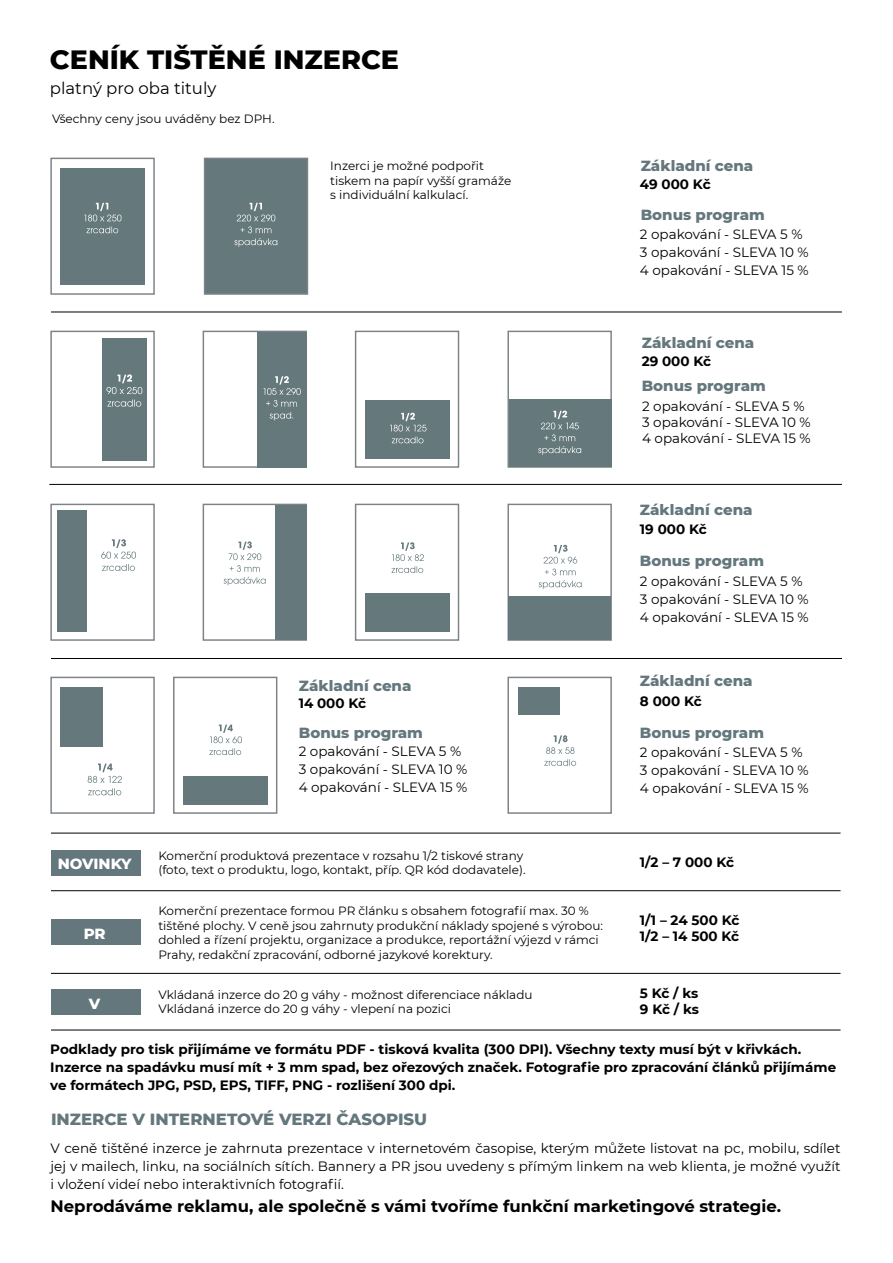
<style>
.page{position:relative;width:893px;height:1263px;background:#fff}
.page>*{position:absolute;margin:0;border:0;box-sizing:border-box;transform-origin:0 0}
.t1{font:800 27px "Montserrat";color:#000}
.t2{font:700 16.5px "Montserrat";color:#000}
.t3{font:800 16.5px "Montserrat";color:#64777d}
.t4{font:16.5px "Montserrat";color:#000}
.t5{font:800 15px "Montserrat";color:#64777d}
.t6{font:800 15px "Montserrat";letter-spacing:-.01em;color:#fff}
.t7{font:13.5px/18px "Montserrat";color:#000}
.t8{font:700 13.5px/16.2px "Montserrat";color:#000}
.t9{font:12px/14.4px "Montserrat";color:#000}
</style>
<div class="page">
<div style="left:50px;top:677px;width:105px;height:137px;border:1px solid #7d8287"></div>
<div style="left:173px;top:677px;width:104px;height:137px;border:1px solid #7d8287"></div>
<div style="left:507px;top:677px;width:105px;height:137px;border:1px solid #7d8287"></div>
<div style="left:507px;top:331px;width:105px;height:137px;border:1px solid #7d8287"></div>
<div style="left:507px;top:504px;width:105px;height:137px;border:1px solid #7d8287"></div>
<div style="left:355px;top:331px;width:104px;height:137px;border:1px solid #7d8287"></div>
<div style="left:355px;top:504px;width:104px;height:137px;border:1px solid #7d8287"></div>
<div style="left:203px;top:331px;width:104px;height:137px;border:1px solid #7d8287"></div>
<div style="left:203px;top:504px;width:104px;height:137px;border:1px solid #7d8287"></div>
<div style="left:50px;top:331px;width:105px;height:137px;border:1px solid #7d8287"></div>
<div style="left:50px;top:504px;width:105px;height:137px;border:1px solid #7d8287"></div>
<div style="left:50px;top:158px;width:105px;height:137px;border:1px solid #7d8287"></div>
<div style="left:60px;top:168px;width:85px;height:117px;background:#65787c"></div>
<svg style="left:84px;top:203px;width:37px;height:18px"></svg>
<svg style="left:86px;top:227px;width:32px;height:6px"></svg>
<div style="left:205px;top:158px;width:102px;height:136px;background:#65787c"></div>
<svg style="left:234px;top:203px;width:43px;height:44px"></svg>
<div style="left:204px;top:158px;width:104px;height:137px;border:1px solid #7d8287"></div>
<div style="left:102px;top:338px;width:45px;height:122px;background:#65787c"></div>
<svg style="left:106px;top:374px;width:36px;height:20px"></svg>
<svg style="left:107px;top:400px;width:34px;height:7px"></svg>
<div style="left:257px;top:332px;width:49px;height:135px;background:#65787c"></div>
<svg style="left:264px;top:376px;width:37px;height:44px"></svg>
<div style="left:366px;top:400px;width:84px;height:59px;background:#65787c"></div>
<svg style="left:390px;top:413px;width:37px;height:18px"></svg>
<svg style="left:392px;top:437px;width:32px;height:6px"></svg>
<div style="left:509px;top:399px;width:103px;height:68px;background:#65787c"></div>
<svg style="left:538px;top:411px;width:43px;height:44px"></svg>
<div style="left:58px;top:511px;width:29px;height:121px;background:#65787c"></div>
<svg style="left:101px;top:539px;width:35px;height:32px"></svg>
<div style="left:275px;top:505px;width:31px;height:135px;background:#65787c"></div>
<svg style="left:224px;top:541px;width:42px;height:44px"></svg>
<div style="left:366px;top:593px;width:84px;height:39px;background:#65787c"></div>
<svg style="left:392px;top:542px;width:32px;height:31px"></svg>
<div style="left:509px;top:596px;width:102px;height:44px;background:#65787c"></div>
<svg style="left:539px;top:545px;width:43px;height:44px"></svg>
<div style="left:60px;top:687px;width:43px;height:59px;background:#65787c"></div>
<svg style="left:88px;top:763px;width:34px;height:32px"></svg>
<div style="left:183px;top:777px;width:84px;height:28px;background:#65787c"></div>
<svg style="left:209px;top:725px;width:33px;height:30px"></svg>
<div style="left:518px;top:687px;width:41px;height:27px;background:#65787c"></div>
<svg style="left:544px;top:735px;width:32px;height:31px"></svg>
<hr style="left:51px;top:312px;width:791px;height:1px;background:#000">
<hr style="left:51px;top:658px;width:791px;height:1px;background:#000">
<hr style="left:51px;top:833px;width:789px;height:1px;background:#000">
<hr style="left:51px;top:890px;width:789px;height:1px;background:#000">
<hr style="left:51px;top:973px;width:789px;height:1px;background:#000">
<hr style="left:51px;top:1030px;width:789px;height:1px;background:#000">
<hr style="left:49px;top:484px;width:793px;height:1px;background:#000">
<div style="left:51px;top:850px;width:89px;height:26px;background:#64777d"></div>
<div style="left:51px;top:919px;width:89px;height:26px;background:#64777d"></div>
<div style="left:51px;top:989px;width:89px;height:26px;background:#64777d"></div>
<h1 class="t1" style="left:50px;top:40px;width:351px">CENÍK TIŠTĚNÉ INZERCE</h1>
<h2 class="t4" style="left:50px;top:76px;width:168px">platný pro oba tituly</h2>
<p class="t9" style="left:52px;top:111px;width:224px">Všechny ceny jsou uváděny bez DPH.</p>
<p class="t9" style="left:330px;top:158px;width:182px">Inzerci je možné podpořit tiskem na papír vyšší gramáže s individuální kalkulací.</p>
<p class="t5" style="left:641px;top:154px;width:114px">Základní cena</p>
<p class="t8" style="left:640px;top:175px;width:72px">49 000 Kč</p>
<p class="t5" style="left:641px;top:204px;width:126px">Bonus program</p>
<p class="t7" style="left:640px;top:225px;width:170px">2 opakování - SLEVA 5 %<br>3 opakování - SLEVA 10 %<br>4 opakování - SLEVA 15 %</p>
<p class="t5" style="left:642px;top:332px;width:114px">Základní cena</p>
<p class="t8" style="left:642px;top:352px;width:71px">29 000 Kč</p>
<p class="t5" style="left:642px;top:375px;width:126px">Bonus program</p>
<p class="t7" style="left:642px;top:397px;width:170px;line-height:16.2px">2 opakování - SLEVA 5 %<br>3 opakování - SLEVA 10 %<br>4 opakování - SLEVA 15 %</p>
<p class="t5" style="left:640px;top:499px;width:114px">Základní cena</p>
<p class="t8" style="left:640px;top:521px;width:68px">19 000 Kč</p>
<p class="t5" style="left:640px;top:550px;width:126px">Bonus program</p>
<p class="t7" style="left:640px;top:571px;width:170px">2 opakování - SLEVA 5 %<br>3 opakování - SLEVA 10 %<br>4 opakování - SLEVA 15 %</p>
<p class="t5" style="left:299px;top:675px;width:114px">Základní cena</p>
<p class="t5" style="left:640px;top:670px;width:114px">Základní cena</p>
<p class="t8" style="left:299px;top:695px;width:69px">14 000 Kč</p>
<p class="t8" style="left:640px;top:692px;width:63px">8 000 Kč</p>
<p class="t5" style="left:299px;top:721px;width:126px">Bonus program</p>
<p class="t5" style="left:640px;top:721px;width:126px">Bonus program</p>
<p class="t7" style="left:299px;top:742px;width:170px">2 opakování - SLEVA 5 %<br>3 opakování - SLEVA 10 %<br>4 opakování - SLEVA 15 %</p>
<p class="t7" style="left:640px;top:743px;width:170px">2 opakování - SLEVA 5 %<br>3 opakování - SLEVA 10 %<br>4 opakování - SLEVA 15 %</p>
<p class="t6" style="left:58px;top:853px;width:75px">NOVINKY</p>
<p class="t6" style="left:84px;top:922px;width:24px">PR</p>
<p class="t6" style="left:89px;top:992px;width:13px">V</p>
<p class="t9" style="left:158px;top:848px;width:369px">Komerční produktová prezentace v rozsahu 1/2 tiskové strany (foto, text o produktu, logo, kontakt, příp. QR kód dodavatele).</p>
<p class="t9" style="left:158px;top:903px;width:446px">Komerční prezentace formou PR článku s obsahem fotografií max. 30 % tištěné plochy. V ceně jsou zahrnuty produkční náklady spojené s výrobou: dohled a řízení projektu, organizace a produkce, reportážní výjezd v rámci Prahy, redakční zpracování, odborné jazykové korektury.</p>
<p class="t9" style="left:158px;top:987px;width:376px">Vkládaná inzerce do 20 g váhy - možnost diferenciace nákladu<br>Vkládaná inzerce do 20 g váhy - vlepení na pozici</p>
<p class="t8" style="left:640px;top:854px;width:96px">1/2 – 7 000 Kč</p>
<p class="t8" style="left:640px;top:911px;width:101px">1/1 – 24 500 Kč<br>1/2 – 14 500 Kč</p>
<p class="t8" style="left:640px;top:984px;width:60px">5 Kč / ks<br>9 Kč / ks</p>
<p class="t8" style="left:50px;top:1040px;width:787px;line-height:18px">Podklady pro tisk přijímáme ve formátu PDF - tisková kvalita (300 DPI). Všechny texty musí být v křivkách.<br>Inzerce na spadávku musí mít + 3 mm spad, bez ořezových značek. Fotografie pro zpracování článků přijímáme ve formátech JPG, PSD, EPS, TIFF, PNG - rozlišení 300 dpi.</p>
<h2 class="t3" style="left:51px;top:1107px;width:378px">INZERCE V INTERNETOVÉ VERZI ČASOPISU</h2>
<p class="t7" style="left:51px;top:1139px;width:791px;text-align:justify">V ceně tištěné inzerce je zahrnuta prezentace v internetovém časopise, kterým můžete listovat na pc, mobilu, sdílet jej v mailech, linku, na sociálních sítích. Bannery a PR jsou uvedeny s přímým linkem na web klienta, je možné využít i vložení videí nebo interaktivních fotografií.</p>
<h2 class="t2" style="left:51px;top:1194px;width:732px">Neprodáváme reklamu, ale společně s vámi tvoříme funkční marketingové strategie.</h2>
</div>
